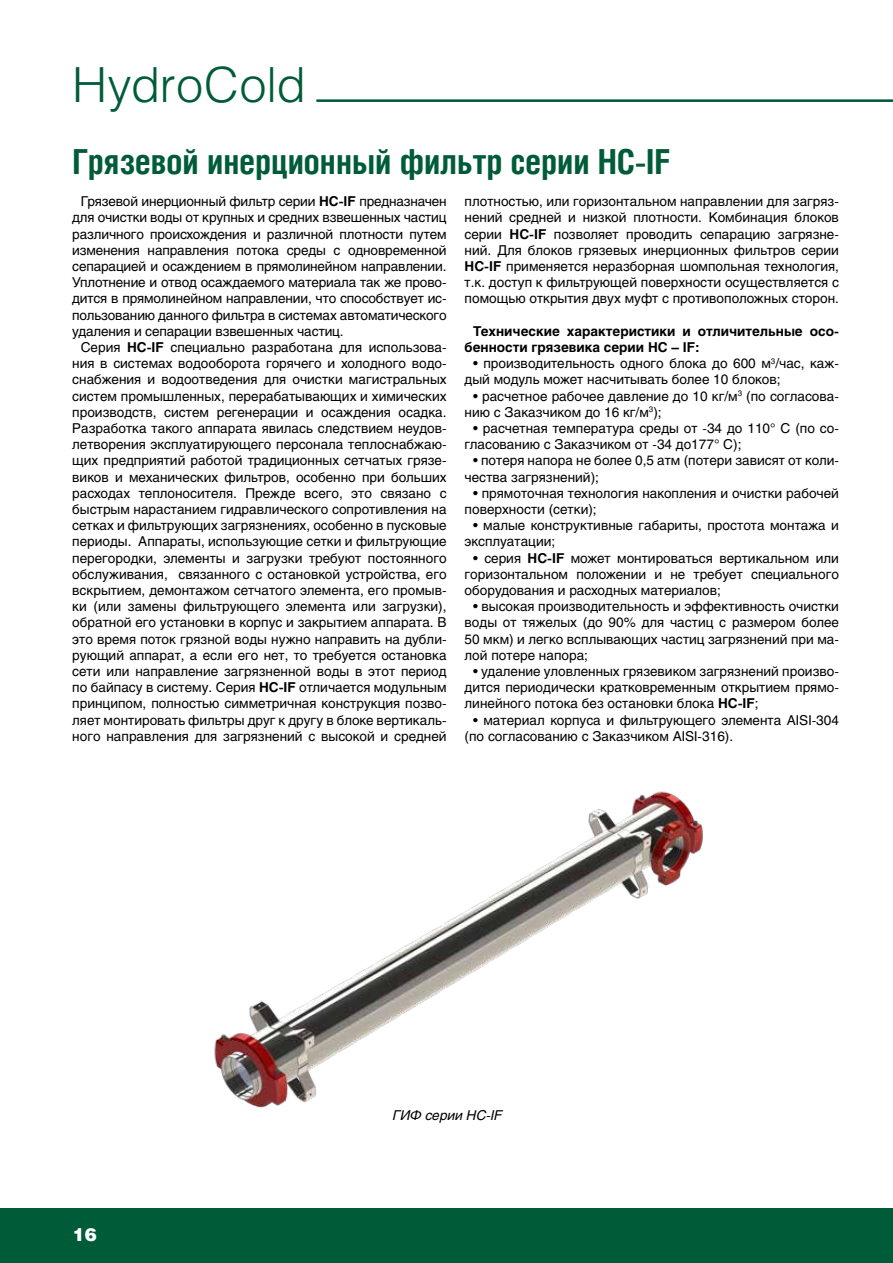
<style>
.page{position:relative;width:893px;height:1263px;background:#fff}
.page>*{position:absolute;margin:0;border:0;box-sizing:border-box;transform-origin:0 0}
.t1{font:300 48.45px "Helios";color:#005c38}
.t2{font:700 34.5px "Helios Cond";color:#005c38}
.t3{font:900 18px "Helios";color:#fff}
.t4{font:13.5px/16.2px "Helios";color:#000}
.t5{font:700 13.5px/16.2px "Helios";color:#000}
.t6{font:italic 13.5px "Helios";color:#000}
.s1{font-weight:700}
</style>
<div class="page">
<hr style="left:316px;top:99px;width:577px;height:3px;background:#005c38">
<div style="left:0;top:1209px;width:893px;height:54px;background:#005c38"></div>
<img style="left:214px;top:791px;width:489px;height:317px">
<h1 class="t1" style="left:72px;top:56px;width:235px">HydroCold</h1>
<h2 class="t2" style="left:72px;top:142px;width:599px">Грязевой инерционный фильтр серии HC-IF</h2>
<p class="t4" style="left:72px;top:193px;width:376px;text-align:justify;text-indent:9px">Грязевой инерционный фильтр серии <span class="s1">HC-IF</span> предназначен для очистки воды от крупных и средних взвешенных частиц различного происхождения и различной плотности путем изменения направления потока среды с одновременной сепарацией и осаждением в прямолинейном направлении.<br>Уплотнение и отвод осаждаемого материала так же прово&shy;дится в прямолинейном направлении, что способствует ис&shy;пользованию данного фильтра в системах автоматического удаления и сепарации взвешенных частиц.</p>
<p class="t4" style="left:72px;top:339px;width:376px;text-align:justify;text-indent:9px">Серия <span class="s1">HC-IF</span> специально разработана для использова&shy;ния в системах водооборота горячего и холодного водо&shy;снабжения и водоотведения для очистки магистральных систем промышленных, перерабатывающих и химических производств, систем регенерации и осаждения осадка.<br>Разработка такого аппарата явилась следствием неудов&shy;летворения эксплуатирующего персонала теплоснабжаю&shy;щих предприятий работой традиционных сетчатых грязе&shy;виков и механических фильтров, особенно при больших расходах теплоносителя. Прежде всего, это связано с быстрым нарастанием гидравлического сопротивления на сетках и фильтрующих загрязнениях, особенно в пусковые периоды. Аппараты, использующие сетки и фильтрующие перегородки, элементы и загрузки требуют постоянного обслуживания, связанного с остановкой устройства, его вскрытием, демонтажом сетчатого элемента, его промыв&shy;ки (или замены фильтрующего элемента или загрузки), обратной его установки в корпус и закрытием аппарата. В это время поток грязной воды нужно направить на дубли&shy;рующий аппарат, а если его нет, то требуется остановка сети или направление загрязненной воды в этот период по байпасу в систему. Серия <span class="s1">HC-IF</span> отличается модульным принципом, полностью симметричная конструкция позво&shy;ляет монтировать фильтры друг к другу в блоке вертикаль&shy;ного направления для загрязнений с высокой и средней</p>
<p class="t4" style="left:465px;top:193px;width:376px;text-align:justify">плотностью, или горизонтальном направлении для загряз&shy;нений средней и низкой плотности. Комбинация блоков серии <span class="s1">HC-IF</span> позволяет проводить сепарацию загрязне&shy;ний. Для блоков грязевых инерционных фильтров серии <span class="s1">HC-IF</span> применяется неразборная шомпольная технология, т.к. доступ к фильтрующей поверхности осуществляется с помощью открытия двух муфт с противоположных сторон.</p>
<p class="t5" style="left:465px;top:323px;width:376px;text-indent:9px">Технические характеристики и отличительные осо&shy;бенности грязевика серии HC – IF:</p>
<p class="t4" style="left:465px;top:355px;width:376px;text-indent:9px">• производительность одного блока до 600 м<sup>3</sup>/час, каж&shy;дый модуль может насчитывать более 10 блоков;</p>
<p class="t4" style="left:465px;top:387px;width:376px;text-indent:8px">• расчетное рабочее давление до 10 кг/м<sup>3</sup> (по согласова&shy;нию с Заказчиком до 16 кг/м<sup>3</sup>);</p>
<p class="t4" style="left:465px;top:420px;width:376px;text-indent:9px">• расчетная температура среды от -34 до 110° С (по со&shy;гласованию с Заказчиком от -34 до177° С);</p>
<p class="t4" style="left:465px;top:452px;width:376px;text-indent:9px">• потеря напора не более 0,5 атм (потери зависят от коли&shy;чества загрязнений);</p>
<p class="t4" style="left:465px;top:485px;width:376px;text-indent:9px">• прямоточная технология накопления и очистки рабочей поверхности (сетки);</p>
<p class="t4" style="left:465px;top:517px;width:376px;text-indent:9px">• малые конструктивные габариты, простота монтажа и эксплуатации;</p>
<p class="t4" style="left:465px;top:549px;width:376px;text-align:justify;text-indent:9px">• серия <span class="s1">HC-IF</span> может монтироваться вертикальном или горизонтальном положении и не требует специального оборудования и расходных материалов;</p>
<p class="t4" style="left:465px;top:598px;width:376px;text-align:justify;text-indent:9px">• высокая производительность и эффективность очистки воды от тяжелых (до 90% для частиц с размером более 50 мкм) и легко всплывающих частиц загрязнений при ма&shy;лой потере напора;</p>
<p class="t4" style="left:465px;top:663px;width:376px;text-align:justify;text-indent:9px">• удаление уловленных грязевиком загрязнений произво&shy;дится периодически кратковременным открытием прямо&shy;линейного потока без остановки блока <span class="s1">HC-IF</span>;</p>
<p class="t4" style="left:465px;top:711px;width:376px;text-indent:9px">• материал корпуса и фильтрующего элемента AISI-304 (по согласованию с Заказчиком AISI-316).</p>
<h3 class="t3" style="left:73px;top:1223px;width:26px">16</h3>
<p class="t6" style="left:393px;top:1107px;width:111px">ГИФ серии HC-IF</p>
</div>
